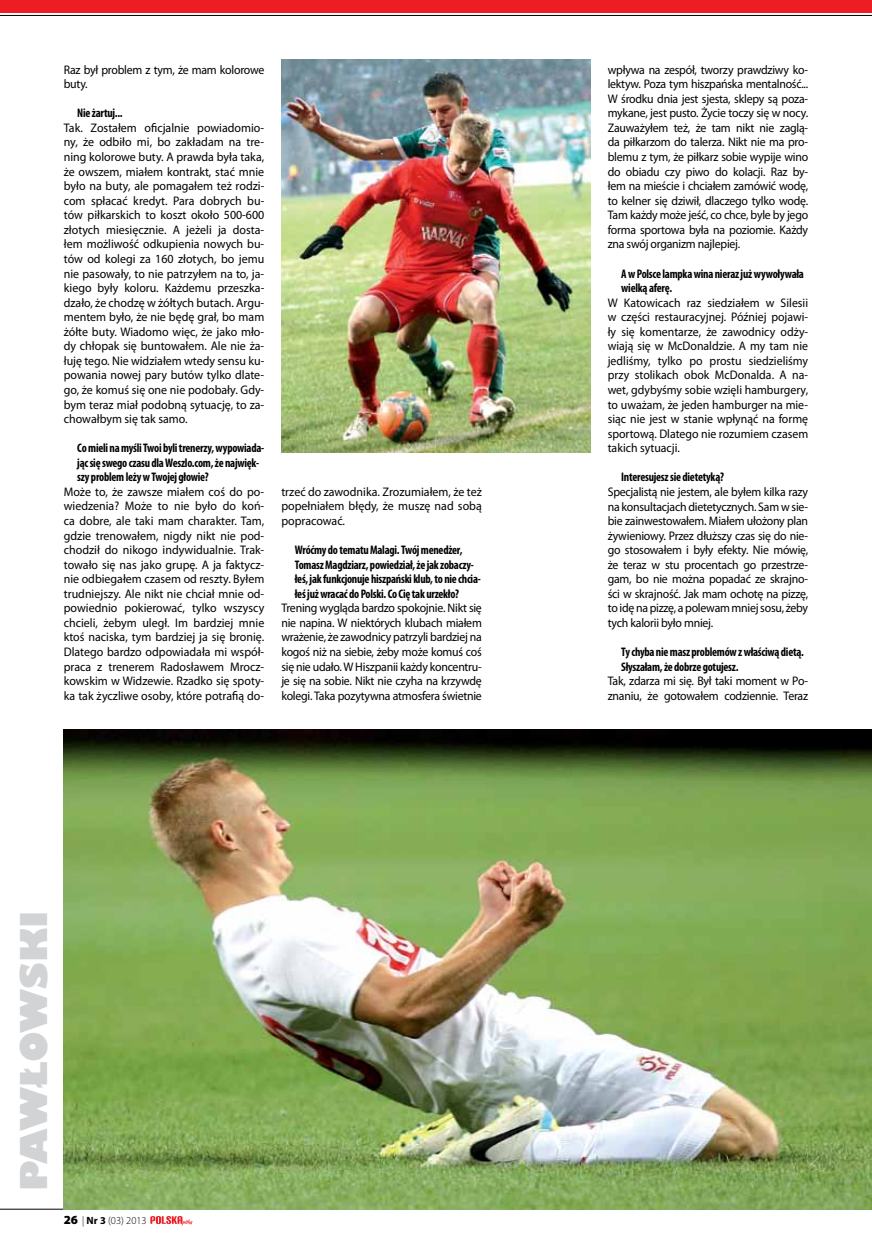
<style>
.page{position:relative;width:872px;height:1255px;background:#fff}
.page>*{position:absolute;margin:0;border:0;box-sizing:border-box;transform-origin:0 0}
.t1{font:800 36px "Gill Sans";color:#d1d3d4}
.t2{font:12.45px/14.5px "Myriad Pro";letter-spacing:-.01em;color:#000;text-align:justify;scale:.95 1}
.t3{font:12.45px/14.5px "Myriad Pro";letter-spacing:-.01em;color:#000;text-align:justify;scale:.96 1}
.t4{font:700 condensed 12.45px/14.5px "Myriad Pro";letter-spacing:-.02em;color:#000;scale:.95 1}
.t5{font:300 10.5px "Myriad Pro";color:#000}
.s1{font-weight:900;font-size:12.45px}
.s2{font-weight:700}
</style>
<div class="page">
<hr style="left:0;top:1208px;width:872px;height:1px;background:#000">
<hr style="left:0;top:15px;width:872px;height:1px;background:#000">
<div style="left:0;top:0;width:872px;height:13px;background:#ed1d24"></div>
<svg style="left:150px;top:1216px;width:42px;height:9px"></svg>
<img style="left:64px;top:729px;width:808px;height:480px">
<img style="left:281px;top:60px;width:309px;height:392px">
<p class="t2" style="left:64px;top:62px;width:212px">Raz był problem z tym, że mam kolorowe buty.</p>
<p class="t4" style="left:77px;top:106px;width:49px">Nie żartuj...</p>
<p class="t3" style="left:64px;top:120px;width:210px">Tak. Zostałem oficjalnie powiadomio&shy;ny, że odbiło mi, bo zakładam na tre&shy;ning kolorowe buty. A prawda była taka, że owszem, miałem kontrakt, stać mnie było na buty, ale pomagałem też rodzi&shy;com spłacać kredyt. Para dobrych bu&shy;tów piłkarskich to koszt około 500-600 złotych miesięcznie. A jeżeli ja dosta&shy;łem możliwość odkupienia nowych bu&shy;tów od kolegi za 160 złotych, bo jemu nie pasowały, to nie patrzyłem na to, ja&shy;kiego były koloru. Każdemu przeszka&shy;dzało, że chodzę w żółtych butach. Argu&shy;mentem było, że nie będę grał, bo mam żółte buty. Wiadomo więc, że jako mło&shy;dy chłopak się buntowałem. Ale nie ża&shy;łuję tego. Nie widziałem wtedy sensu ku&shy;powania nowej pary butów tylko dlate&shy;go, że komuś się one nie podobały. Gdy&shy;bym teraz miał podobną sytuację, to za&shy;chowałbym się tak samo.</p>
<p class="t4" style="left:77px;top:440px;width:198px">Co mieli na myśli Twoi byli trenerzy, wypowiada&shy;jąc się swego czasu dla Weszlo.com, że najwięk&shy;szy problem leży w Twojej głowie?</p>
<p class="t3" style="left:64px;top:484px;width:210px">Może to, że zawsze miałem coś do po&shy;wiedzenia? Może to nie było do koń&shy;ca dobre, ale taki mam charakter. Tam, gdzie trenowałem, nigdy nikt nie pod&shy;chodził do nikogo indywidualnie. Trak&shy;towało się nas jako grupę. A ja faktycz&shy;nie odbiegałem czasem od reszty. Byłem trudniejszy. Ale nikt nie chciał mnie od&shy;powiednio pokierować, tylko wszyscy chcieli, żebym uległ. Im bardziej mnie ktoś naciska, tym bardziej ja się bronię.<br>Dlatego bardzo odpowiadała mi współ&shy;praca z trenerem Radosławem Mrocz&shy;kowskim w Widzewie. Rzadko się spoty&shy;ka tak życzliwe osoby, które potrafią do-</p>
<p class="t3" style="left:281px;top:484px;width:210px">trzeć do zawodnika. Zrozumiałem, że też popełniałem błędy, że muszę nad sobą popracować.</p>
<p class="t4" style="left:295px;top:542px;width:197px">Wróćmy do tematu Malagi. Twój menedżer, Tomasz Magdziarz, powiedział, że jak zobaczy&shy;łeś, jak funkcjonuje hiszpański klub, to nie chcia&shy;łeś już wracać do Polski. Co Cię tak urzekło?</p>
<p class="t2" style="left:281px;top:600px;width:213px">Trening wygląda bardzo spokojnie. Nikt się nie napina. W niektórych klubach miałem wrażenie, że zawodnicy patrzyli bardziej na kogoś niż na siebie, żeby może komuś coś się nie udało. W Hiszpanii każdy koncentru&shy;je się na sobie. Nikt nie czyha na krzywdę kolegi. Taka pozytywna atmosfera świetnie</p>
<h1 class="t1" style="left:11px;top:1191px;width:279px;rotate:-90deg">pawłowski</h1>
<p class="t5" style="left:64px;top:1213px;width:84px"><span class="s1">26</span> | <span class="s2">Nr 3</span> (03) 2013</p>
<p class="t2" style="left:608px;top:62px;width:212px">wpływa na zespół, tworzy prawdziwy ko&shy;lektyw. Poza tym hiszpańska mentalność...<br>W środku dnia jest sjesta, sklepy są poza&shy;mykane, jest pusto. Życie toczy się w nocy.<br>Zauważyłem też, że tam nikt nie zaglą&shy;da piłkarzom do talerza. Nikt nie ma pro&shy;blemu z tym, że piłkarz sobie wypije wino do obiadu czy piwo do kolacji. Raz by&shy;łem na mieście i chciałem zamówić wodę, to kelner się dziwił, dlaczego tylko wodę.<br>Tam każdy może jeść, co chce, byle by jego forma sportowa była na poziomie. Każdy zna swój organizm najlepiej.</p>
<p class="t4" style="left:621px;top:266px;width:194px">A w Polsce lampka wina nieraz już wywoływała wielką aferę.</p>
<p class="t2" style="left:608px;top:295px;width:212px">W Katowicach raz siedziałem w Silesii w części restauracyjnej. Później pojawi&shy;ły się komentarze, że zawodnicy odży&shy;wiają się w McDonaldzie. A my tam nie jedliśmy, tylko po prostu siedzieliśmy przy stolikach obok McDonalda. A na&shy;wet, gdybyśmy sobie wzięli hamburgery, to uważam, że jeden hamburger na mie&shy;siąc nie jest w stanie wpłynąć na formę sportową. Dlatego nie rozumiem czasem takich sytuacji.</p>
<p class="t4" style="left:621px;top:469px;width:110px">Interesujesz sie dietetyką?</p>
<p class="t2" style="left:608px;top:484px;width:212px">Specjalistą nie jestem, ale byłem kilka razy na konsultacjach dietetycznych. Sam w sie&shy;bie zainwestowałem. Miałem ułożony plan żywieniowy. Przez dłuższy czas się do nie&shy;go stosowałem i były efekty. Nie mówię, że teraz w stu procentach go przestrze&shy;gam, bo nie można popadać ze skrajno&shy;ści w skrajność. Jak mam ochotę na pizzę, to idę na pizzę, a polewam mniej sosu, żeby tych kalorii było mniej.</p>
<p class="t4" style="left:621px;top:644px;width:194px">Ty chyba nie masz problemów z właściwą dietą.<br>Słyszałam, że dobrze gotujesz.</p>
<p class="t2" style="left:608px;top:673px;width:212px">Tak, zdarza mi się. Był taki moment w Po&shy;znaniu, że gotowałem codziennie. Teraz</p>
</div>
